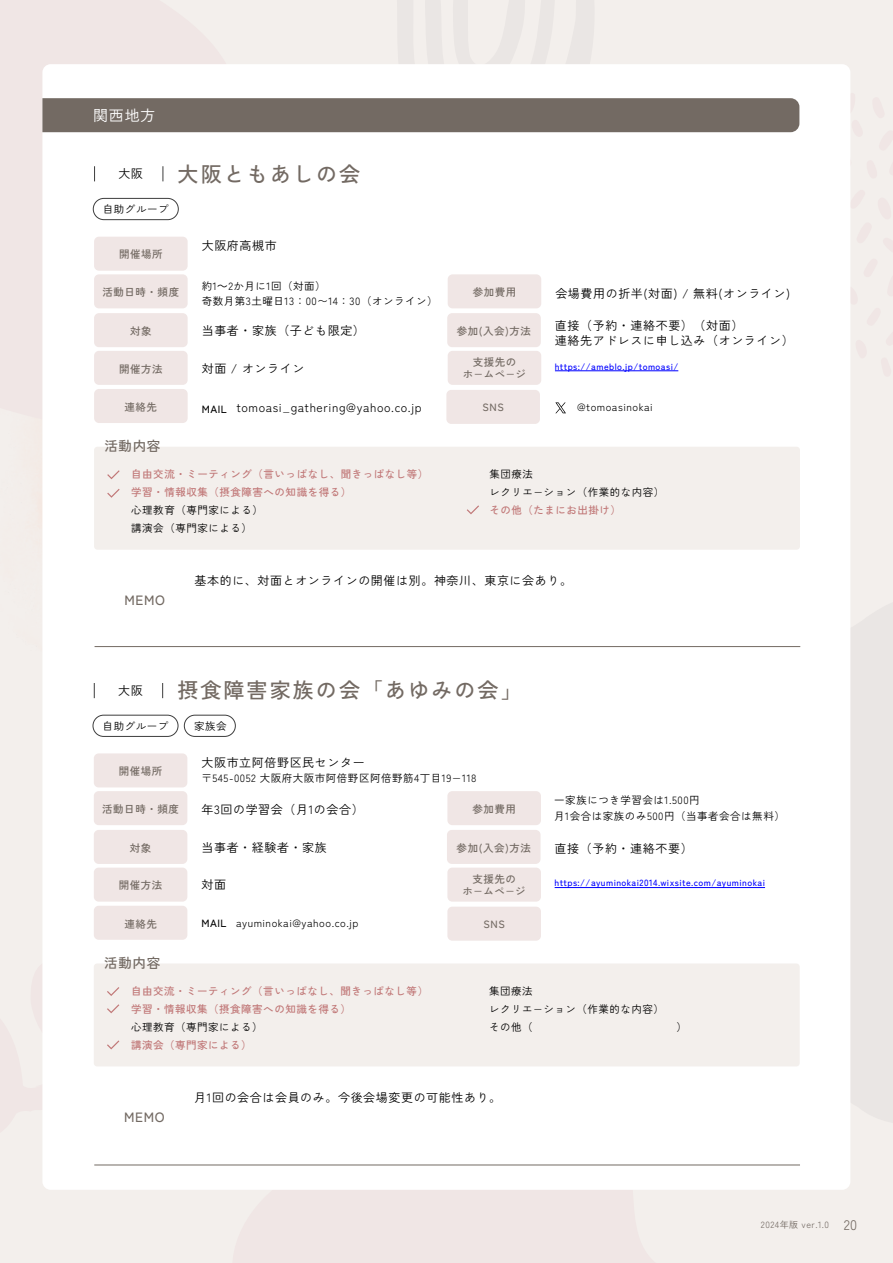
<style>
.page{position:relative;width:893px;height:1263px;background:#f3efec}
.page>*{position:absolute;margin:0;border:0;box-sizing:border-box;transform-origin:0 0}
.t1{font:500 21px "Zen Kaku Gothic New";letter-spacing:.1em;color:#736a63}
.t2{font:15px "Zen Kaku Gothic New";color:#fff}
.t3{font:500 13.5px "Zen Kaku Gothic New";letter-spacing:.05em;color:#736a63}
.t4{font:12px/15px "Zen Kaku Gothic New";letter-spacing:.05em;color:#000}
.t5{font:10.5px/18px "Zen Kaku Gothic New";letter-spacing:.05em;color:#000}
.t6{font:500 10.5px/18px "Zen Kaku Gothic New";letter-spacing:.05em;color:#c17878}
.t7{font:500 10.5px/12px "Zen Kaku Gothic New";letter-spacing:.05em;color:#736a63;text-align:center}
.t8{font:500 9px "Zen Kaku Gothic New";letter-spacing:.05em;color:#00f}
.t9{font:9px "Zen Kaku Gothic New";letter-spacing:.05em;color:#736a63}
.s1{font-family:"Koz Go Pr 6 N"}
.s2{font-weight:500}
.s3{font-size:13.8px}
</style>
<div class="page">
<div style="left:42px;top:64px;width:808px;height:1126px;background:#fff;border-radius:8px"></div>
<hr style="left:94px;top:1164px;width:706px;height:1px;background:#736a63">
<div style="left:94px;top:963px;width:706px;height:103px;background:#f3efec;border-radius:3px"></div>
<svg style="left:42px;top:937px;width:78px;height:173px"></svg>
<div style="left:447px;top:907px;width:94px;height:34px;background:#f0e6e5;border-radius:5px"></div>
<div style="left:94px;top:906px;width:93px;height:34px;background:#f0e6e5;border-radius:5px"></div>
<div style="left:447px;top:868px;width:94px;height:34px;background:#f0e6e5;border-radius:5px"></div>
<hr style="left:555px;top:887px;width:210px;height:1px;background:#00f">
<div style="left:94px;top:868px;width:93px;height:34px;background:#f0e6e5;border-radius:5px"></div>
<div style="left:447px;top:830px;width:93px;height:34px;background:#f0e6e5;border-radius:5px"></div>
<div style="left:94px;top:830px;width:93px;height:34px;background:#f0e6e5;border-radius:5px"></div>
<div style="left:447px;top:791px;width:94px;height:34px;background:#f0e6e5;border-radius:5px"></div>
<div style="left:94px;top:791px;width:93px;height:34px;background:#f0e6e5;border-radius:5px"></div>
<div style="left:94px;top:753px;width:93px;height:34px;background:#f0e6e5;border-radius:5px"></div>
<div style="left:184px;top:715px;width:52px;height:22px;border:1px solid #3d3d3d;border-radius:11px"></div>
<div style="left:93px;top:715px;width:85px;height:22px;border:1px solid #3d3d3d;border-radius:11px"></div>
<svg style="left:162px;top:683px;width:1px;height:15px"></svg>
<svg style="left:94px;top:683px;width:1px;height:15px"></svg>
<hr style="left:95px;top:646px;width:705px;height:1px;background:#736a63">
<div style="left:94px;top:447px;width:706px;height:103px;background:#f3efec;border-radius:3px"></div>
<svg style="left:107px;top:470px;width:13px;height:9px"></svg>
<svg style="left:107px;top:489px;width:13px;height:9px"></svg>
<svg style="left:467px;top:505px;width:12px;height:9px"></svg>
<div style="left:446px;top:390px;width:94px;height:34px;background:#f0e6e5;border-radius:5px"></div>
<svg style="left:555px;top:402px;width:11px;height:11px"></svg>
<div style="left:94px;top:389px;width:94px;height:34px;background:#f0e6e5;border-radius:5px"></div>
<div style="left:448px;top:351px;width:93px;height:34px;background:#f0e6e5;border-radius:5px"></div>
<div style="left:94px;top:351px;width:94px;height:34px;background:#f0e6e5;border-radius:5px"></div>
<svg style="left:42px;top:64px;width:803px;height:313px"></svg>
<h2 class="t2" style="left:93px;top:104px;width:64px">関西地方</h2>
<p class="t4" style="left:118px;top:165px;width:26px">大阪</p>
<h1 class="t1" style="left:178px;top:157px;width:184px">大阪ともあしの会</h1>
<p class="t5" style="left:103px;top:200px;width:67px">自助グループ</p>
<p class="t7" style="left:119px;top:248px;width:45px">開催場所</p>
<p class="t4" style="left:202px;top:237px;width:76px">大阪府高槻市</p>
<p class="t5" style="left:202px;top:278px;width:237px;line-height:15px">約1<span class="s1">～</span>2か月に1回（対面）<br>奇数月第3土曜日13：00〜14：30（オンライン）</p>
<p class="t7" style="left:103px;top:286px;width:78px">活動日時・頻度</p>
<p class="t7" style="left:473px;top:286px;width:45px">参加費用</p>
<p class="t4" style="left:555px;top:285px;width:236px">会場費用の折半(対面) / 無料(オンライン)</p>
<p class="t7" style="left:130px;top:324px;width:23px">対象</p>
<p class="t4" style="left:202px;top:322px;width:165px">当事者・家族（子ども限定）</p>
<p class="t7" style="left:457px;top:324px;width:76px">参加(入会)方法</p>
<p class="t4" style="left:555px;top:317px;width:240px">直接（予約・連絡不要）（対面）<br>連絡先アドレスに申し込み（オンライン）</p>
<p class="t7" style="left:463px;top:356px;width:65px">支援先のホ−ムペ−ジ</p>
<p class="t7" style="left:119px;top:362px;width:45px">開催方法</p>
<p class="t4" style="left:202px;top:360px;width:104px">対面 / オンライン</p>
<p class="t8" style="left:555px;top:359px;width:125px">https://ameblo.jp/tomoasi/</p>
<p class="t7" style="left:125px;top:400px;width:34px">連絡先</p>
<p class="t4" style="left:202px;top:399px;width:221px"><sub>MAIL</sub> tomoasi_gathering@yahoo.co.jp</p>
<p class="t7" style="left:482px;top:400px;width:23px">SNS</p>
<p class="t5" style="left:577px;top:397px;width:77px">@tomoasinokai</p>
<p class="t3" style="left:104px;top:435px;width:58px">活動内容</p>
<p class="t6" style="left:131px;top:464px;width:299px">自由交流・ミーティング（言いっぱなし、聞きっぱなし等）学習・情報収集（摂食障害への知識を得る）</p>
<p class="t5" style="left:131px;top:500px;width:133px">心理教育（専門家による）講演会（専門家による）</p>
<p class="t5" style="left:489px;top:464px;width:177px">集団療法<br>レクリエ−ション（作業的な内容）</p>
<p class="t6" style="left:489px;top:500px;width:133px">その他（たまにお出掛け）</p>
<p class="t3" style="left:124px;top:589px;width:42px">MEMO</p>
<p class="t4" style="left:195px;top:572px;width:379px">基本的に、対面とオンラインの開催は別。神奈川、東京に会あり。</p>
<p class="t4" style="left:118px;top:682px;width:26px">大阪</p>
<h1 class="t1" style="left:177px;top:674px;width:346px">摂食障害家族の会「あゆみの会」</h1>
<p class="t5" style="left:103px;top:716px;width:67px">自助グループ</p>
<p class="t5" style="left:194px;top:716px;width:34px">家族会</p>
<p class="t7" style="left:119px;top:764px;width:45px">開催場所</p>
<p class="t4" style="left:201px;top:754px;width:165px">大阪市立阿倍野区民センター</p>
<p class="t5" style="left:201px;top:768px;width:277px">〒545-0052 大阪府大阪市阿倍野区阿倍野筋4丁目19−118</p>
<p class="t7" style="left:102px;top:802px;width:78px">活動日時・頻度</p>
<p class="t4" style="left:201px;top:801px;width:164px">年3回の学習会（月1の会合）</p>
<p class="t7" style="left:472px;top:802px;width:45px">参加費用</p>
<p class="t5" style="left:554px;top:791px;width:232px;line-height:16.5px">一家族につき学習会は1.500円<br>月1会合は家族のみ500円（当事者会合は無料）</p>
<p class="t7" style="left:130px;top:841px;width:23px">対象</p>
<p class="t4" style="left:201px;top:839px;width:127px">当事者・経験者・家族</p>
<p class="t7" style="left:457px;top:841px;width:76px">参加(入会)方法</p>
<p class="t4" style="left:555px;top:840px;width:139px">直接（予約・連絡不要）</p>
<p class="t7" style="left:463px;top:872px;width:65px">支援先のホ−ムペ−ジ</p>
<p class="t7" style="left:119px;top:879px;width:45px">開催方法</p>
<p class="t4" style="left:201px;top:877px;width:26px">対面</p>
<p class="t8" style="left:555px;top:876px;width:212px">https://ayuminokai2014.wixsite.com/ayuminokai</p>
<p class="t7" style="left:124px;top:917px;width:34px">連絡先</p>
<p class="t5" style="left:201px;top:914px;width:158px"><span class="s2">MAIL</span> ayuminokai@yahoo.co.jp</p>
<p class="t7" style="left:484px;top:917px;width:23px">SNS</p>
<p class="t3" style="left:104px;top:952px;width:58px">活動内容</p>
<p class="t6" style="left:131px;top:981px;width:299px">自由交流・ミーティング（言いっぱなし、聞きっぱなし等）学習・情報収集（摂食障害への知識を得る）</p>
<p class="t5" style="left:131px;top:1017px;width:133px">心理教育（専門家による）</p>
<p class="t6" style="left:131px;top:1035px;width:122px">講演会（専門家による）</p>
<p class="t5" style="left:489px;top:981px;width:177px">集団療法<br>レクリエ−ション（作業的な内容）</p>
<p class="t3" style="left:124px;top:1106px;width:42px">MEMO</p>
<p class="t4" style="left:194px;top:1089px;width:308px">月1回の会合は会員のみ。今後会場変更の可能性あり。</p>
<p class="t9" style="left:761px;top:1217px;width:98px">2024年版 ver.1.0 <span class="s3">20</span></p>
</div>
